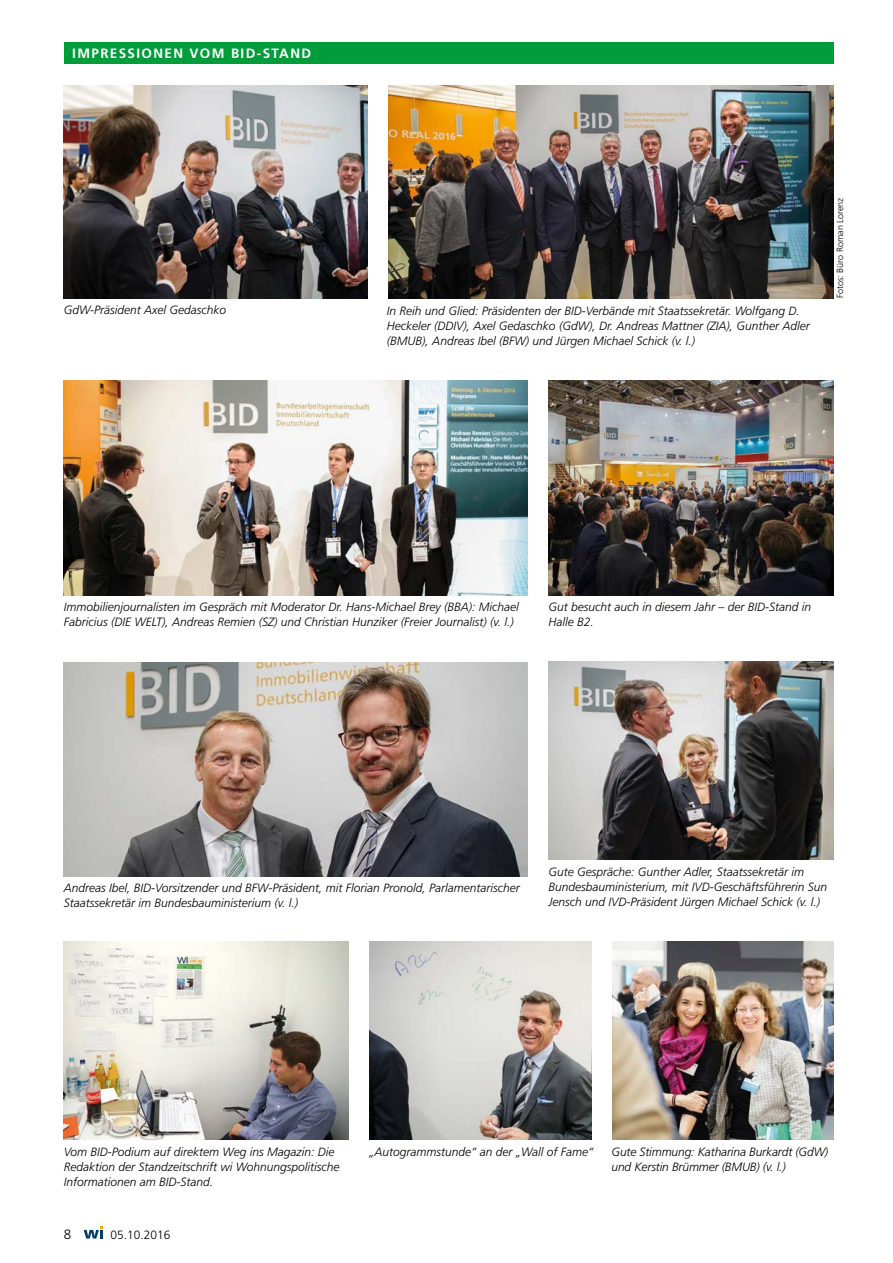
<style>
.page{position:relative;width:893px;height:1263px;background:#fff}
.page>*{position:absolute;margin:0;border:0;box-sizing:border-box;transform-origin:0 0}
.t1{font:700 13.5px "Frutiger";letter-spacing:.1em;color:#fff}
.t2{font:300 13.5px "Frutiger";color:#000}
.t3{font:italic 300 12px/15px "Frutiger";color:#000}
.t4{font:300 12px "Frutiger";color:#000}
.t5{font:300 9px "Frutiger";color:#000}
</style>
<div class="page">
<img style="left:64px;top:85px;width:304px;height:213px">
<div style="left:64px;top:43px;width:769px;height:21px;background:#009d3a"></div>
<img style="left:64px;top:942px;width:285px;height:198px">
<img style="left:549px;top:661px;width:284px;height:198px">
<img style="left:370px;top:942px;width:221px;height:198px">
<img style="left:612px;top:942px;width:221px;height:198px">
<img style="left:549px;top:381px;width:284px;height:214px">
<img style="left:64px;top:381px;width:463px;height:214px">
<img style="left:388px;top:85px;width:445px;height:213px">
<img style="left:64px;top:662px;width:463px;height:215px">
<svg style="left:84px;top:1226px;width:19px;height:12px"></svg>
<p class="t1" style="left:72px;top:46px;width:240px">IMPRESSIONEN VOM BID-STAND</p>
<p class="t3" style="left:64px;top:302px;width:164px">GdW-Präsident Axel Gedaschko</p>
<p class="t3" style="left:387px;top:304px;width:424px">In Reih und Glied: Präsidenten der BID-Verbände mit Staatssekretär. Wolfgang D.<br>Heckeler (DDIV), Axel Gedaschko (GdW), Dr. Andreas Mattner (ZIA), Gunther Adler (BMUB), Andreas Ibel (BFW) und Jürgen Michael Schick (v. l.)</p>
<p class="t5" style="left:835px;top:298px;width:102px;rotate:-90deg">Fotos: Büro Roman Lorenz</p>
<p class="t3" style="left:64px;top:599px;width:456px">Immobilienjournalisten im Gespräch mit Moderator Dr. Hans-Michael Brey (BBA): Michael<br>Fabricius (DIE WELT), Andreas Remien (SZ) und Christian Hunziker (Freier Journalist) (v. l.)</p>
<p class="t3" style="left:549px;top:599px;width:264px">Gut besucht auch in diesem Jahr – der BID-Stand in<br>Halle B2.</p>
<p class="t3" style="left:64px;top:881px;width:457px">Andreas Ibel, BID-Vorsitzender und BFW-Präsident, mit Florian Pronold, Parlamentarischer<br>Staatssekretär im Bundesbauministerium (v. l.)</p>
<p class="t3" style="left:549px;top:864px;width:280px">Gute Gespräche: Gunther Adler, Staatssekretär im<br>Bundesbauministerium, mit IVD-Geschäftsführerin Sun<br>Jensch und IVD-Präsident Jürgen Michael Schick (v. l.)</p>
<p class="t3" style="left:64px;top:1144px;width:277px">Vom BID-Podium auf direktem Weg ins Magazin: Die<br>Redaktion der Standzeitschrift wi Wohnungspolitische<br>Informationen am BID-Stand.</p>
<p class="t2" style="left:64px;top:1226px;width:9px">8</p>
<p class="t4" style="left:111px;top:1227px;width:61px">05.10.2016</p>
<p class="t3" style="left:369px;top:1144px;width:226px">„Autogrammstunde“ an der „Wall of Fame“</p>
<p class="t3" style="left:611px;top:1144px;width:218px">Gute Stimmung: Katharina Burkardt (GdW) und Kerstin Brümmer (BMUB) (v. l.)</p>
</div>
